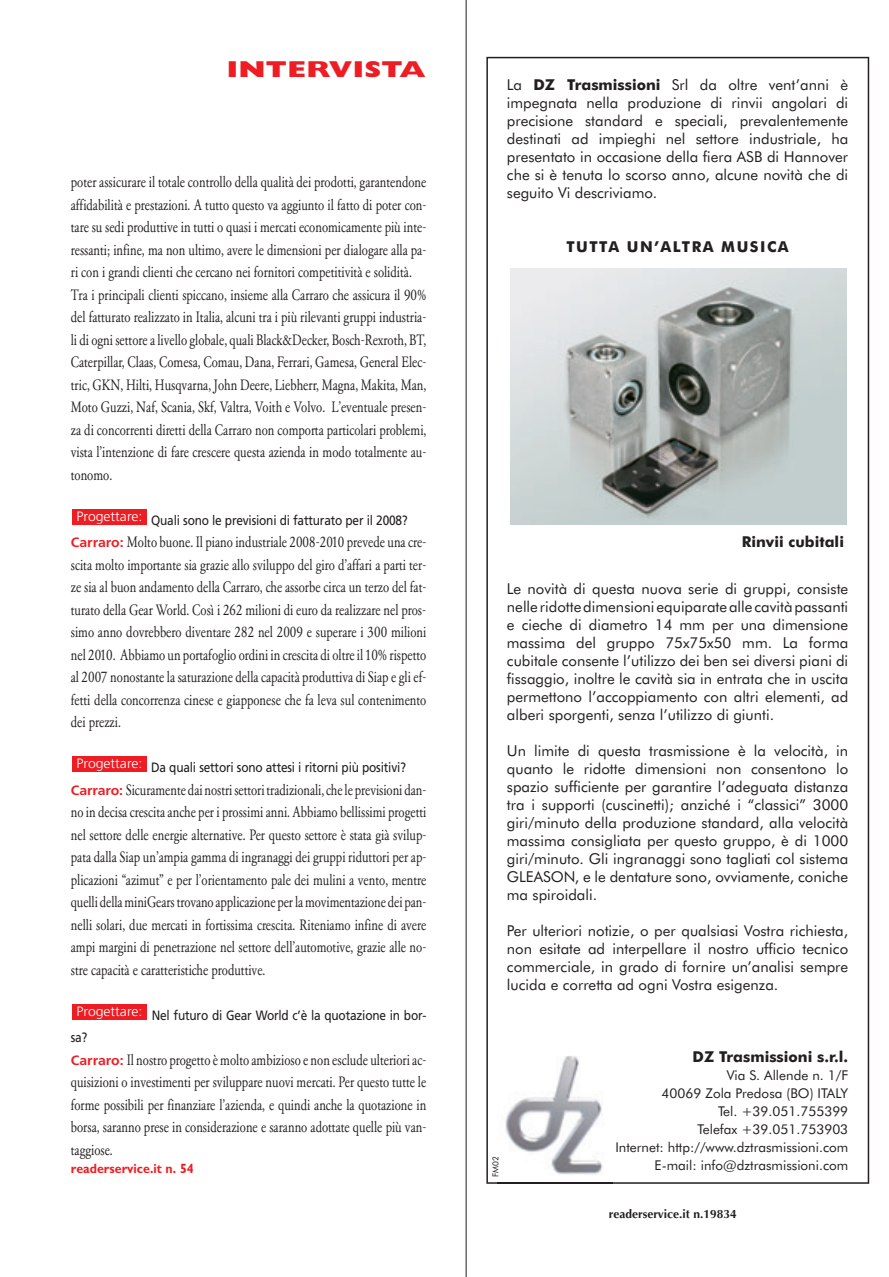
<style>
.page{position:relative;width:889px;height:1277px;background:#fff}
.page>*{position:absolute;margin:0;border:0;box-sizing:border-box;transform-origin:0 0}
.t1{font:800 23.1px "Gill Sans";letter-spacing:.015em;color:#ee1d23;scale:1.27 1}
.t2{font:15.75px/22.5px "Garamond Classico";color:#231f20;text-align:justify;scale:.78 1}
.t3{font:15px/18px "Futura BT";color:#231f20;text-align:justify}
.t4{font:700 15px "Futura BT";color:#231f20}
.t5{font:700 15px "Futura BT";letter-spacing:.1em;color:#231f20}
.t6{font:13.5px/18px "Futura BT";color:#231f20;text-align:right}
.t7{font:13.5px "Frutiger LT";letter-spacing:-.015em;color:#231f20;scale:.88 1}
.t8{font:300 13.5px "Frutiger LT";color:#fff;scale:1.04 1}
.t9{font:700 13.5px "Gill Sans CELT";color:#ee1d23;scale:.92 1}
.t10{font:700 12px "Optima LT";color:#231f20}
.t11{font:8.25px "Futura BT";color:#231f20}
.s1{font-family:"Frutiger LT";font-weight:700;font-size:13.5px;color:#ee1d23}
.s2{font-weight:700}
</style>
<div class="page">
<div style="left:72px;top:509px;width:75px;height:15px;background:#ee1d23"></div>
<div style="left:72px;top:1004px;width:75px;height:15px;background:#ee1d23"></div>
<div style="left:72px;top:756px;width:75px;height:16px;background:#ee1d23"></div>
<svg style="left:466px;top:0;width:404px;height:1277px"></svg>
<h1 class="t1" style="left:227px;top:62px;width:158px">INTERVISTA</h1>
<p class="t2" style="left:71px;top:172px;width:457px;text-align:left">poter assicurare il totale controllo della qualità dei prodotti, garantendone affidabilità e prestazioni. A tutto questo va aggiunto il fatto di poter con&shy;tare su sedi produttive in tutti o quasi i mercati economicamente più inte&shy;ressanti; infine, ma non ultimo, avere le dimensioni per dialogare alla pa&shy;ri con i grandi clienti che cercano nei fornitori competitività e solidità.<br>Tra i principali clienti spiccano, insieme alla Carraro che assicura il 90% del fatturato realizzato in Italia, alcuni tra i più rilevanti gruppi industria&shy;li di ogni settore a livello globale, quali Black&amp;Decker, Bosch-Rexroth, BT, Caterpillar, Claas, Comesa, Comau, Dana, Ferrari, Gamesa, General Elec&shy;tric, GKN, Hilti, Husqvarna, John Deere, Liebherr, Magna, Makita, Man, Moto Guzzi, Naf, Scania, Skf, Valtra, Voith e Volvo. L’eventuale presen&shy;za di concorrenti diretti della Carraro non comporta particolari problemi, vista l’intenzione di fare crescere questa azienda in modo totalmente au&shy;tonomo.</p>
<p class="t7" style="left:151px;top:514px;width:293px">Quali sono le previsioni di fatturato per il 2008?</p>
<p class="t2" style="left:71px;top:532px;width:457px"><span class="s1">Carraro:</span> Molto buone. Il piano industriale 2008-2010 prevede una cre&shy;scita molto importante sia grazie allo sviluppo del giro d’affari a parti ter&shy;ze sia al buon andamento della Carraro, che assorbe circa un terzo del fat&shy;turato della Gear World. Così i 262 milioni di euro da realizzare nel pros&shy;simo anno dovrebbero diventare 282 nel 2009 e superare i 300 milioni nel 2010. Abbiamo un portafoglio ordini in crescita di oltre il 10% rispetto al 2007 nonostante la saturazione della capacità produttiva di Siap e gli ef&shy;fetti della concorrenza cinese e giapponese che fa leva sul contenimento dei prezzi.</p>
<p class="t7" style="left:151px;top:762px;width:291px">Da quali settori sono attesi i ritorni più positivi?</p>
<p class="t2" style="left:71px;top:780px;width:457px"><span class="s1">Carraro:</span> Sicuramente dai nostri settori tradizionali, che le previsioni dan&shy;no in decisa crescita anche per i prossimi anni. Abbiamo bellissimi progetti nel settore delle energie alternative. Per questo settore è stata già svilup&shy;pata dalla Siap un’ampia gamma di ingranaggi dei gruppi riduttori per ap&shy;plicazioni “azimut” e per l’orientamento pale dei mulini a vento, mentre quelli della miniGears trovano applicazione per la movimentazione dei pan&shy;nelli solari, due mercati in fortissima crescita. Riteniamo infine di avere ampi margini di penetrazione nel settore dell’automotive, grazie alle no&shy;stre capacità e caratteristiche produttive.</p>
<p class="t7" style="left:152px;top:1009px;width:313px">Nel futuro di Gear World c’è la quotazione in bor-</p>
<p class="t7" style="left:71px;top:1032px;width:21px">sa?</p>
<p class="t2" style="left:71px;top:1050px;width:457px"><span class="s1">Carraro:</span> Il nostro progetto è molto ambizioso e non esclude ulteriori ac&shy;quisizioni o investimenti per sviluppare nuovi mercati. Per questo tutte le forme possibili per finanziare l’azienda, e quindi anche la quotazione in borsa, saranno prese in considerazione e saranno adottate quelle più van&shy;taggiose.</p>
<p class="t9" style="left:71px;top:1163px;width:135px">readerservice.it n. 54</p>
<p class="t8" style="left:77px;top:510px;width:65px">Progettare:</p>
<p class="t8" style="left:77px;top:758px;width:65px">Progettare:</p>
<p class="t8" style="left:77px;top:1005px;width:65px">Progettare:</p>
<p class="t3" style="left:507px;top:77px;width:343px">La <span class="s2">DZ Trasmissioni</span> Srl da oltre vent’anni è impegnata nella produzione di rinvii angolari di precisione standard e speciali, prevalentemente destinati ad impieghi nel settore industriale, ha presentato in occasione della fiera ASB di Hannover che si è tenuta lo scorso anno, alcune novità che di seguito Vi descriviamo.</p>
<p class="t5" style="left:566px;top:241px;width:224px">TUTTA UN’ALTRA MUSICA</p>
<p class="t4" style="left:742px;top:536px;width:104px">Rinvii cubitali</p>
<p class="t3" style="left:507px;top:581px;width:343px">Le novità di questa nuova serie di gruppi, consiste nelle ridotte dimensioni equiparate alle cavità passanti e cieche di diametro 14 mm per una dimensione massima del gruppo 75x75x50 mm. La forma cubitale consente l’utilizzo dei ben sei diversi piani di fissaggio, inoltre le cavità sia in entrata che in uscita permettono l’accoppiamento con altri elementi, ad alberi sporgenti, senza l’utilizzo di giunti.</p>
<p class="t3" style="left:507px;top:743px;width:343px">Un limite di questa trasmissione è la velocità, in quanto le ridotte dimensioni non consentono lo spazio sufficiente per garantire l’adeguata distanza tra i supporti (cuscinetti); anziché i “classici” 3000 giri/minuto della produzione standard, alla velocità massima consigliata per questo gruppo, è di 1000 giri/minuto. Gli ingranaggi sono tagliati col sistema GLEASON, e le dentature sono, ovviamente, coniche ma spiroidali.</p>
<p class="t3" style="left:507px;top:923px;width:343px">Per ulteriori notizie, o per qualsiasi Vostra richiesta, non esitate ad interpellare il nostro ufficio tecnico commerciale, in grado di fornire un’analisi sempre lucida e corretta ad ogni Vostra esigenza.</p>
<p class="t11" style="left:492px;top:1177px;width:22px;rotate:-90deg">FM02</p>
<p class="t4" style="left:692px;top:1051px;width:157px">DZ Trasmissioni s.r.l.</p>
<p class="t6" style="left:615px;top:1067px;width:234px">Via S. Allende n. 1/F<br>40069 Zola Predosa (BO) ITALY<br>Tel. +39.051.755399<br>Telefax +39.051.753903<br>Internet: http://www.dztrasmissioni.com<br>E-mail: info@dztrasmissioni.com</p>
<p class="t10" style="left:609px;top:1206px;width:130px">readerservice.it n.19834</p>
</div>
